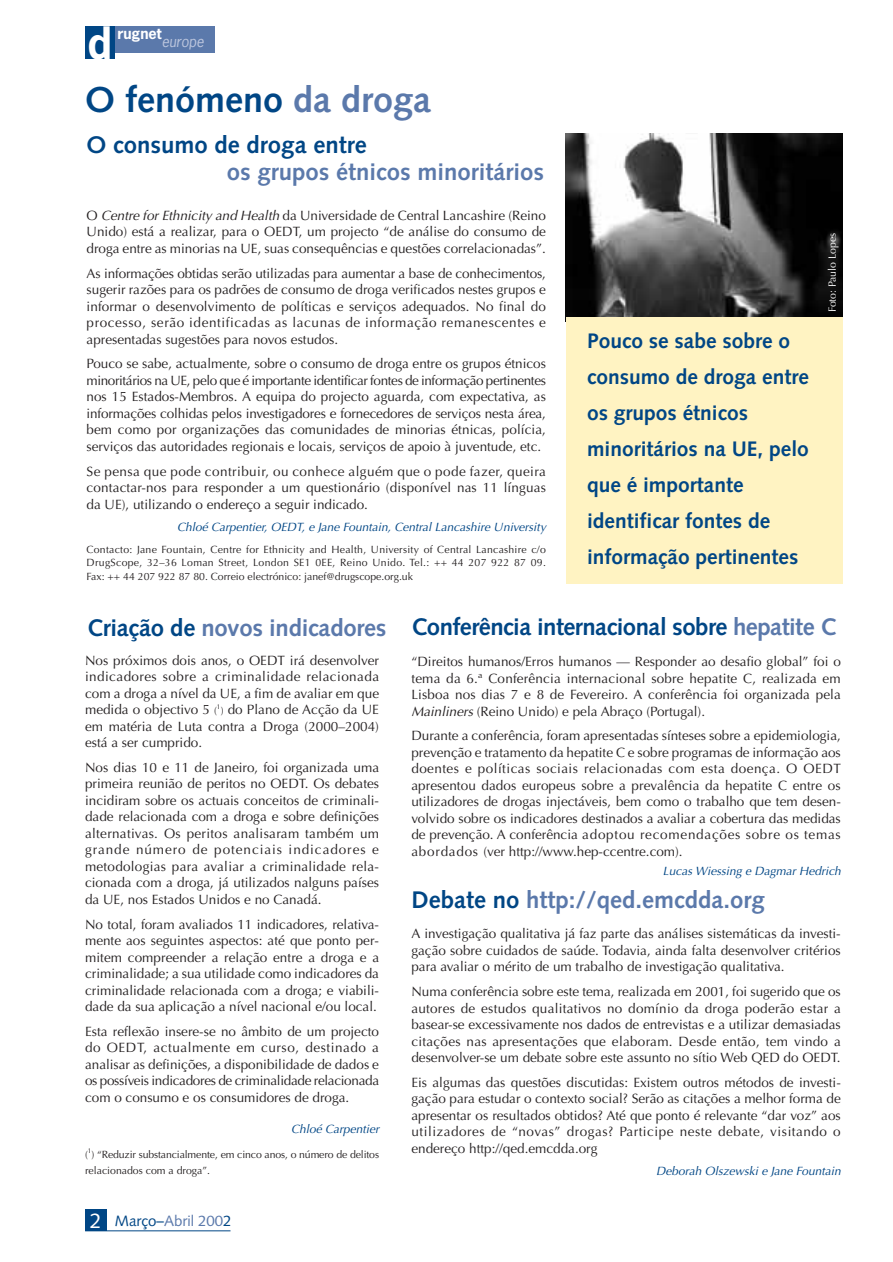
<style>
.page{position:relative;width:893px;height:1262px;background:#fff}
.page>*{position:absolute;margin:0;border:0;box-sizing:border-box;transform-origin:0 0}
.t1{font:700 42px "News Gothic";color:#fff}
.t2{font:700 36px "Syntax";color:#004685}
.t3{font:700 24px "Syntax";letter-spacing:-.01em;color:#004685}
.t4{font:700 24px "Syntax";color:#5b79ab}
.t5{font:700 21px/36px "Syntax";color:#004685}
.t6{font:15px "Syntax";color:#5b79ab}
.t7{font:700 14.55px "News Gothic";color:#fff}
.t8{font:italic 14.55px "News Gothic";color:#bbc5dd}
.t9{font:13.5px/16.5px "Optima";color:#231f20;text-align:justify}
.t10{font:italic 12px "Optima";color:#004685}
.t11{font:10.5px/13.5px "Optima";color:#231f20}
.t12{font:10.5px "Optima";color:#fff}
.s1{color:#5b79ab}
.s2{font-style:italic}
.s3{color:#004685}
.s4{font-size:10.5px}
.s5{font-size:21px;color:#fff}
</style>
<div class="page">
<img style="left:566px;top:133px;width:276px;height:184px">
<div style="left:85px;top:26px;width:30px;height:33px;background:#004685"></div>
<div style="left:115px;top:26px;width:99px;height:27px;background:#5b79ab"></div>
<div style="left:85px;top:1209px;width:21px;height:21px;background:#004685"></div>
<hr style="left:85px;top:1230px;width:145px;height:1px;background:#004685">
<div style="left:566px;top:317px;width:276px;height:267px;background:#fff3c2"></div>
<h1 class="t1" style="left:88px;top:26px;width:26px">d</h1>
<p class="t7" style="left:117px;top:28px;width:46px">rugnet</p>
<p class="t8" style="left:162px;top:36px;width:44px">europe</p>
<h2 class="t2" style="left:85px;top:85px;width:347px">O fenómeno <span class="s1">da droga</span></h2>
<h3 class="t3" style="left:87px;top:135px;width:281px">O consumo de droga entre</h3>
<h3 class="t4" style="left:227px;top:162px;width:319px">os grupos étnicos minoritários</h3>
<p class="t9" style="left:87px;top:208px;width:461px">O <span class="s2">Centre for Ethnicity and Health</span> da Universidade de Central Lancashire (Reino Unido) está a realizar, para o OEDT, um projecto “de análise do consumo de droga entre as minorias na UE, suas consequências e questões correlacionadas”.</p>
<p class="t9" style="left:87px;top:266px;width:461px">As informações obtidas serão utilizadas para aumentar a base de conhecimentos, sugerir razões para os padrões de consumo de droga verificados nestes grupos e informar o desenvolvimento de políticas e serviços adequados. No final do processo, serão identificadas as lacunas de informação remanescentes e apresentadas sugestões para novos estudos.</p>
<p class="t9" style="left:87px;top:357px;width:461px">Pouco se sabe, actualmente, sobre o consumo de droga entre os grupos étnicos minoritários na UE, pelo que é importante identificar fontes de informação pertinentes nos 15 Estados-Membros. A equipa do projecto aguarda, com expectativa, as informações colhidas pelos investigadores e fornecedores de serviços nesta área, bem como por organizações das comunidades de minorias étnicas, polícia, serviços das autoridades regionais e locais, serviços de apoio à juventude, etc.</p>
<p class="t9" style="left:87px;top:464px;width:461px">Se pensa que pode contribuir, ou conhece alguém que o pode fazer, queira contactar-nos para responder a um questionário (disponível nas 11 línguas da UE), utilizando o endereço a seguir indicado.</p>
<p class="t10" style="left:177px;top:522px;width:370px">Chloé Carpentier, OEDT, e Jane Fountain, Central Lancashire University</p>
<p class="t11" style="left:87px;top:543px;width:461px;text-align:justify">Contacto: Jane Fountain, Centre for Ethnicity and Health, University of Central Lancashire c/o DrugScope, 32–36 Loman Street, London SE1 0EE, Reino Unido. Tel.: ++ 44 207 922 87 09.<br>Fax: ++ 44 207 922 87 80. Correio electrónico: janef@drugscope.org.uk</p>
<h3 class="t5" style="left:587px;top:325px;width:223px">Pouco se sabe sobre o consumo de droga entre os grupos étnicos minoritários na UE, pelo que é importante identificar fontes de informação pertinentes</h3>
<p class="t12" style="left:827px;top:312px;width:81px;rotate:-90deg">Foto: Paulo Lopes</p>
<h3 class="t3" style="left:87px;top:617px;width:750px">Criação de <span class="s1">novos indicadores</span> Conferência internacional sobre <span class="s1">hepatite C</span></h3>
<p class="t9" style="left:411px;top:654px;width:431px">“Direitos humanos/Erros humanos — Responder ao desafio global” foi o tema da 6.ª Conferência internacional sobre hepatite C, realizada em Lisboa nos dias 7 e 8 de Fevereiro. A conferência foi organizada pela <span class="s2">Mainliners</span> (Reino Unido) e pela Abraço (Portugal).</p>
<p class="t9" style="left:411px;top:728px;width:431px">Durante a conferência, foram apresentadas sínteses sobre a epidemiologia, prevenção e tratamento da hepatite C e sobre programas de informação aos doentes e políticas sociais relacionadas com esta doença. O OEDT apresentou dados europeus sobre a prevalência da hepatite C entre os utilizadores de drogas injectáveis, bem como o trabalho que tem desen&shy;volvido sobre os indicadores destinados a avaliar a cobertura das medidas de prevenção. A conferência adoptou recomendações sobre os temas abordados (ver http://www.hep-ccentre.com).</p>
<p class="t10" style="left:663px;top:866px;width:179px">Lucas Wiessing e Dagmar Hedrich</p>
<h3 class="t4" style="left:411px;top:890px;width:355px"><span class="s3">Debate no</span> http://qed.emcdda.org</h3>
<p class="t9" style="left:411px;top:926px;width:431px">A investigação qualitativa já faz parte das análises sistemáticas da investi&shy;gação sobre cuidados de saúde. Todavia, ainda falta desenvolver critérios para avaliar o mérito de um trabalho de investigação qualitativa.</p>
<p class="t9" style="left:411px;top:984px;width:431px">Numa conferência sobre este tema, realizada em 2001, foi sugerido que os autores de estudos qualitativos no domínio da droga poderão estar a basear-se excessivamente nos dados de entrevistas e a utilizar demasiadas citações nas apresentações que elaboram. Desde então, tem vindo a desenvolver-se um debate sobre este assunto no sítio Web QED do OEDT.</p>
<p class="t9" style="left:411px;top:1075px;width:431px">Eis algumas das questões discutidas: Existem outros métodos de investi&shy;gação para estudar o contexto social? Serão as citações a melhor forma de apresentar os resultados obtidos? Até que ponto é relevante “dar voz” aos utilizadores de “novas” drogas? Participe neste debate, visitando o endereço http://qed.emcdda.org</p>
<p class="t10" style="left:656px;top:1166px;width:186px">Deborah Olszewski e Jane Fountain</p>
<p class="t9" style="left:85px;top:653px;width:295px">Nos próximos dois anos, o OEDT irá desenvolver indicadores sobre a criminalidade relacionada com a droga a nível da UE, a fim de avaliar em que medida o objectivo 5 <span class="s4">(</span><sup>1</sup><span class="s4">)</span> do Plano de Acção da UE em matéria de Luta contra a Droga (2000–2004) está a ser cumprido.</p>
<p class="t9" style="left:85px;top:760px;width:295px">Nos dias 10 e 11 de Janeiro, foi organizada uma primeira reunião de peritos no OEDT. Os debates incidiram sobre os actuais conceitos de criminali&shy;dade relacionada com a droga e sobre definições alternativas. Os peritos analisaram também um grande número de potenciais indicadores e metodologias para avaliar a criminalidade rela&shy;cionada com a droga, já utilizados nalguns países da UE, nos Estados Unidos e no Canadá.</p>
<p class="t9" style="left:85px;top:917px;width:295px">No total, foram avaliados 11 indicadores, relativa&shy;mente aos seguintes aspectos: até que ponto per&shy;mitem compreender a relação entre a droga e a criminalidade; a sua utilidade como indicadores da criminalidade relacionada com a droga; e viabili&shy;dade da sua aplicação a nível nacional e/ou local.</p>
<p class="t9" style="left:85px;top:1024px;width:295px">Esta reflexão insere-se no âmbito de um projecto do OEDT, actualmente em curso, destinado a analisar as definições, a disponibilidade de dados e os possíveis indicadores de criminalidade relacionada com o consumo e os consumidores de droga.</p>
<p class="t10" style="left:291px;top:1124px;width:90px">Chloé Carpentier</p>
<p class="t11" style="left:85px;top:1147px;width:295px;line-height:16.4px">(<sup>1</sup>) “Reduzir substancialmente, em cinco anos, o número de delitos relacionados com a droga”.</p>
<p class="t6" style="left:90px;top:1214px;width:143px"><span class="s5">2</span> <span class="s3">Março–</span>Abril 200<span class="s3">2</span></p>
</div>
